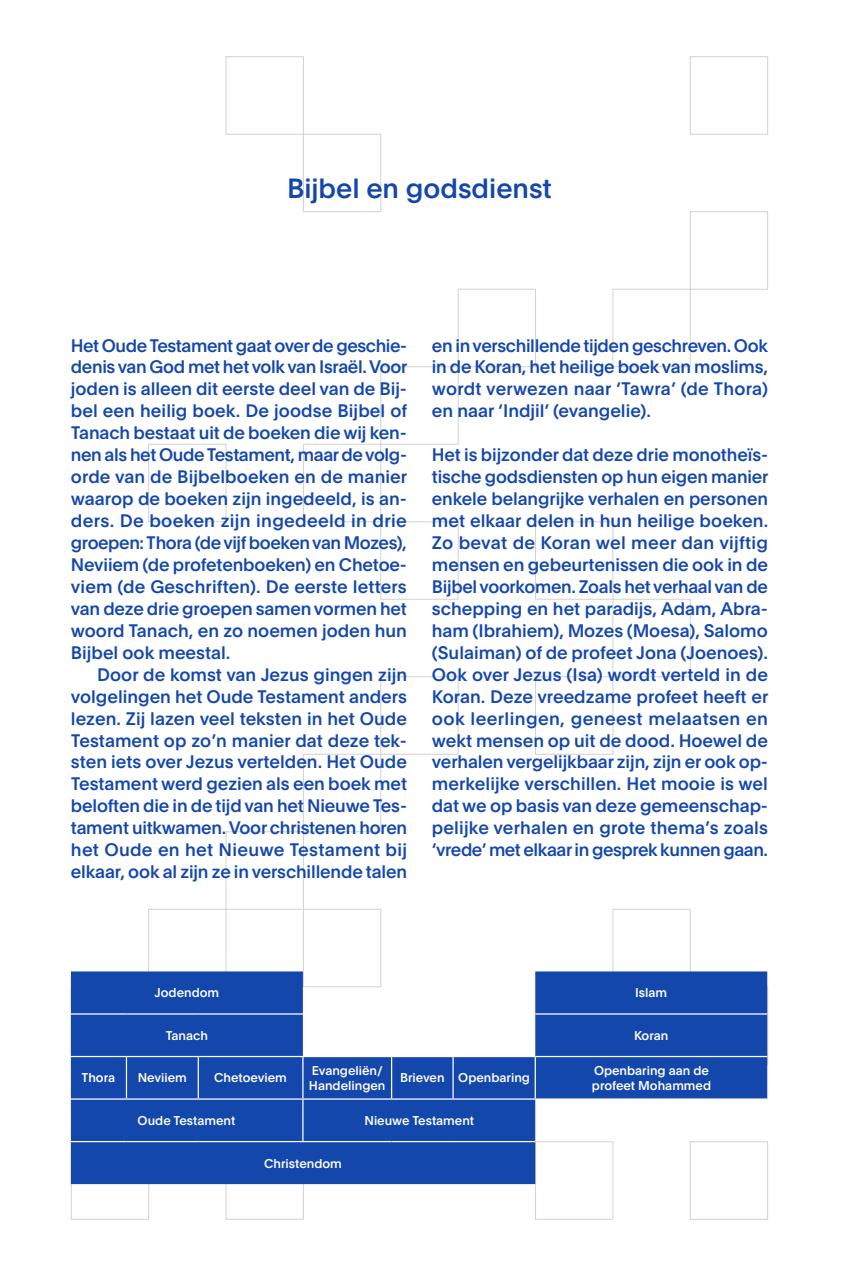
<style>
.page{position:relative;width:851px;height:1276px;background:#fff}
.page>*{position:absolute;margin:0;border:0;box-sizing:border-box;transform-origin:0 0}
.t1{font:500 27.25px "Plain";color:#1447ac}
.t2{font:500 17.75px/22px "Plain";color:#1447ac;text-align:justify}
.t3{font:500 12.5px/15px "Plain";color:#fff}
</style>
<div class="page">
<div style="left:689px;top:56px;width:78px;height:79px;border:1px solid #d1d2d4"></div>
<div style="left:689px;top:211px;width:78px;height:79px;border:1px solid #d1d2d4"></div>
<div style="left:612px;top:289px;width:78px;height:78px;border:1px solid #d1d2d4"></div>
<div style="left:612px;top:599px;width:78px;height:78px;border:1px solid #d1d2d4"></div>
<div style="left:612px;top:909px;width:78px;height:78px;border:1px solid #d1d2d4"></div>
<div style="left:535px;top:676px;width:78px;height:78px;border:1px solid #d1d2d4"></div>
<div style="left:535px;top:521px;width:78px;height:78px;border:1px solid #d1d2d4"></div>
<div style="left:457px;top:289px;width:79px;height:78px;border:1px solid #d1d2d4"></div>
<div style="left:380px;top:366px;width:78px;height:78px;border:1px solid #d1d2d4"></div>
<div style="left:380px;top:676px;width:78px;height:78px;border:1px solid #d1d2d4"></div>
<div style="left:380px;top:521px;width:78px;height:78px;border:1px solid #d1d2d4"></div>
<div style="left:303px;top:134px;width:78px;height:78px;border:1px solid #d1d2d4"></div>
<div style="left:303px;top:444px;width:78px;height:78px;border:1px solid #d1d2d4"></div>
<div style="left:303px;top:754px;width:78px;height:78px;border:1px solid #d1d2d4"></div>
<div style="left:303px;top:909px;width:78px;height:78px;border:1px solid #d1d2d4"></div>
<div style="left:226px;top:56px;width:78px;height:79px;border:1px solid #d1d2d4"></div>
<div style="left:226px;top:831px;width:78px;height:78px;border:1px solid #d1d2d4"></div>
<div style="left:226px;top:1141px;width:78px;height:78px;border:1px solid #d1d2d4"></div>
<div style="left:148px;top:444px;width:78px;height:78px;border:1px solid #d1d2d4"></div>
<div style="left:148px;top:909px;width:78px;height:78px;border:1px solid #d1d2d4"></div>
<div style="left:535px;top:1141px;width:78px;height:78px;border:1px solid #d1d2d4"></div>
<div style="left:689px;top:1141px;width:78px;height:78px;border:1px solid #d1d2d4"></div>
<div style="left:71px;top:1141px;width:78px;height:78px;border:1px solid #d1d2d4"></div>
<svg style="left:71px;top:971px;width:696px;height:213px;fill:#1447ac"></svg>
<hr style="left:71px;top:1013px;width:55px;height:1px;background:#fff">
<hr style="left:126px;top:1013px;width:72px;height:1px;background:#fff">
<hr style="left:198px;top:1013px;width:105px;height:1px;background:#fff">
<hr style="left:71px;top:1056px;width:55px;height:1px;background:#fff">
<hr style="left:126px;top:1056px;width:72px;height:1px;background:#fff">
<hr style="left:198px;top:1056px;width:105px;height:1px;background:#fff">
<hr style="left:71px;top:1098px;width:55px;height:1px;background:#fff">
<hr style="left:126px;top:1098px;width:72px;height:1px;background:#fff">
<hr style="left:198px;top:1098px;width:105px;height:1px;background:#fff">
<hr style="left:71px;top:1141px;width:55px;height:1px;background:#fff">
<hr style="left:126px;top:1141px;width:72px;height:1px;background:#fff">
<hr style="left:198px;top:1141px;width:105px;height:1px;background:#fff">
<hr style="left:303px;top:1141px;width:88px;height:1px;background:#fff">
<hr style="left:391px;top:1141px;width:62px;height:1px;background:#fff">
<hr style="left:453px;top:1141px;width:82px;height:1px;background:#fff">
<hr style="left:303px;top:1056px;width:88px;height:1px;background:#fff">
<hr style="left:391px;top:1056px;width:62px;height:1px;background:#fff">
<hr style="left:453px;top:1056px;width:82px;height:1px;background:#fff">
<hr style="left:303px;top:1098px;width:88px;height:1px;background:#fff">
<hr style="left:391px;top:1098px;width:62px;height:1px;background:#fff">
<hr style="left:453px;top:1098px;width:82px;height:1px;background:#fff">
<hr style="left:535px;top:1013px;width:232px;height:1px;background:#fff">
<hr style="left:535px;top:1056px;width:232px;height:1px;background:#fff">
<hr style="left:535px;top:1098px;width:232px;height:1px;background:#fff">
<hr style="left:126px;top:1057px;width:1px;height:41px;background:#fff">
<hr style="left:198px;top:1057px;width:1px;height:41px;background:#fff">
<hr style="left:302px;top:1057px;width:1px;height:41px;background:#fff">
<hr style="left:391px;top:1057px;width:1px;height:41px;background:#fff">
<hr style="left:452px;top:1057px;width:1px;height:41px;background:#fff">
<hr style="left:534px;top:1057px;width:2px;height:41px;background:#fff">
<hr style="left:302px;top:1099px;width:1px;height:42px;background:#fff">
<h1 class="t1" style="left:287px;top:168px;width:266px">Bijbel en godsdienst</h1>
<p class="t2" style="left:71px;top:333px;width:338px">Het Oude Testament gaat over de geschie&shy;denis van God met het volk van Israël. Voor joden is alleen dit eerste deel van de Bij&shy;bel een heilig boek. De joodse Bijbel of Tanach bestaat uit de boeken die wij ken&shy;nen als het Oude Testament, maar de volg&shy;orde van de Bijbelboeken en de manier waarop de boeken zijn ingedeeld, is an&shy;ders. De boeken zijn ingedeeld in drie groepen: Thora (de vijf boeken van Mozes), Neviiem (de profetenboeken) en Chetoe&shy;viem (de Geschriften). De eerste letters van deze drie groepen samen vormen het woord Tanach, en zo noemen joden hun Bijbel ook meestal.</p>
<p class="t2" style="left:71px;top:662px;width:338px;text-indent:26px">Door de komst van Jezus gingen zijn volgelingen het Oude Testament anders lezen. Zij lazen veel teksten in het Oude Testament op zo’n manier dat deze tek&shy;sten iets over Jezus vertelden. Het Oude Testament werd gezien als een boek met beloften die in de tijd van het Nieuwe Tes&shy;tament uitkwamen. Voor christenen horen het Oude en het Nieuwe Testament bij elkaar, ook al zijn ze in verschillende talen</p>
<p class="t2" style="left:432px;top:333px;width:337px">en in verschillende tijden geschreven. Ook in de Koran, het heilige boek van moslims, wordt verwezen naar ‘Tawra’ (de Thora) en naar ‘Indjil’ (evangelie).</p>
<p class="t2" style="left:432px;top:443px;width:338px">Het is bijzonder dat deze drie monotheïs&shy;tische godsdiensten op hun eigen manier enkele belangrijke verhalen en personen met elkaar delen in hun heilige boeken.<br>Zo bevat de Koran wel meer dan vijftig mensen en gebeurtenissen die ook in de Bijbel voorkomen. Zoals het verhaal van de schepping en het paradijs, Adam, Abra&shy;ham (Ibrahiem), Mozes (Moesa), Salomo (Sulaiman) of de profeet Jona (Joenoes).<br>Ook over Jezus (Isa) wordt verteld in de Koran. Deze vreedzame profeet heeft er ook leerlingen, geneest melaatsen en wekt mensen op uit de dood. Hoewel de verhalen vergelijkbaar zijn, zijn er ook op&shy;merkelijke verschillen. Het mooie is wel dat we op basis van deze gemeenschap&shy;pelijke verhalen en grote thema’s zoals ‘vrede’ met elkaar in gesprek kunnen gaan.</p>
<p class="t3" style="left:154px;top:984px;width:66px">Jodendom</p>
<p class="t3" style="left:635px;top:984px;width:34px">Islam</p>
<p class="t3" style="left:166px;top:1027px;width:44px">Tanach</p>
<p class="t3" style="left:634px;top:1027px;width:36px">Koran</p>
<p class="t3" style="left:81px;top:1069px;width:35px">Thora</p>
<p class="t3" style="left:138px;top:1069px;width:51px">Neviiem</p>
<p class="t3" style="left:214px;top:1069px;width:74px">Chetoeviem</p>
<p class="t3" style="left:309px;top:1062px;width:78px">Evangeliën/<br>Handelingen</p>
<p class="t3" style="left:400px;top:1069px;width:131px">Brieven Openbaring</p>
<p class="t3" style="left:592px;top:1062px;width:121px">Openbaring aan de profeet Mohammed</p>
<p class="t3" style="left:138px;top:1112px;width:99px">Oude Testament</p>
<p class="t3" style="left:364px;top:1112px;width:111px">Nieuwe Testament</p>
<p class="t3" style="left:264px;top:1155px;width:79px">Christendom</p>
</div>
